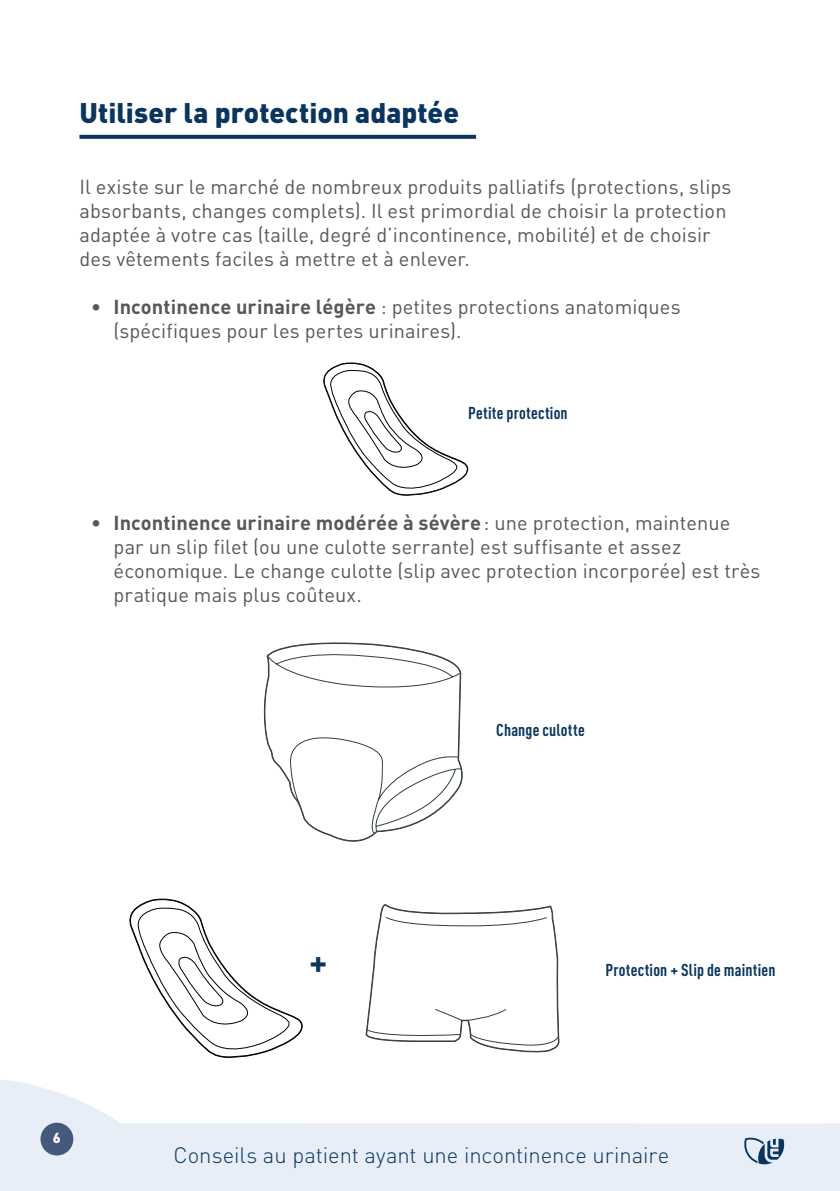
<style>
.page{position:relative;width:840px;height:1191px;background:#fff}
.page>*{position:absolute;margin:0;border:0;box-sizing:border-box;transform-origin:0 0}
.Corps_de_tableau{font:700 condensed 40px "DINOT";color:#0a355e}
.Titre{font:900 28px "DINOT";letter-spacing:.005em;color:#0a355e}
.t1{font:300 22px "DINOT";letter-spacing:-.005em;color:#0a355e}
.Corps_de_texte{font:20px/24px "DINOT";letter-spacing:.005em;color:#57585a}
.Corps_de_tableau-2{font:700 condensed 17px "DINOT";letter-spacing:.015em;color:#0a355e}
.t2{font:900 14.4px "DINOT";color:#fff}
.s1{font-weight:700}
</style>
<div class="page">
<svg style="left:0;top:1080px;width:822px;height:111px;fill:#e8eef8"></svg>
<div style="left:40px;top:1122px;width:33px;height:33px;background:#44597c;border-radius:50%"></div>
<svg style="left:742px;top:1137px;width:41px;height:27px"></svg>
<svg style="left:822px;top:1123px;width:17px;height:68px"></svg>
<svg style="left:79px;top:135px;width:397px;height:4px;background:#143d64"></svg>
<svg style="left:363px;top:957px;width:197px;height:234px"></svg>
<svg style="left:363px;top:1053px;width:195px;height:54px"></svg>
<svg style="left:363px;top:905px;width:195px;height:148px"></svg>
<svg style="left:363px;top:904px;width:104px;height:20px"></svg>
<svg style="left:263px;top:642px;width:200px;height:200px"></svg>
<svg style="left:267px;top:650px;width:194px;height:184px"></svg>
<svg style="left:323px;top:362px;width:146px;height:134px"></svg>
<svg style="left:129px;top:898px;width:174px;height:160px"></svg>
<p class="Titre" style="left:79px;top:95px;width:381px">Utiliser la protection adaptée</p>
<p class="Corps_de_texte" style="left:79px;top:175px;width:653px">Il existe sur le marché de nombreux produits palliatifs (protections, slips absorbants, changes complets). Il est primordial de choisir la protection adaptée à votre cas (taille, degré d’incontinence, mobilité) et de choisir</p>
<p class="Corps_de_texte" style="left:79px;top:247px;width:392px">des vêtements faciles à mettre et à enlever.</p>
<p class="Corps_de_texte" style="left:113px;top:295px;width:568px;text-indent:-23px">• <span class="s1">Incontinence urinaire légère</span> : petites protections anatomiques (spécifiques pour les pertes urinaires).</p>
<p class="Corps_de_tableau-2" style="left:468px;top:403px;width:101px">Petite protection</p>
<p class="Corps_de_texte" style="left:113px;top:511px;width:648px;text-indent:-23px">• <span class="s1">Incontinence urinaire modérée à sévère</span>: une protection, maintenue par un slip filet (ou une culotte serrante) est suffisante et assez économique. Le change culotte (slip avec protection incorporée) est très pratique mais plus coûteux.</p>
<p class="Corps_de_tableau-2" style="left:496px;top:719px;width:90px">Change culotte</p>
<p class="t2" style="left:53px;top:1128px;width:9px">6</p>
<p class="Corps_de_tableau" style="left:309px;top:937px;width:20px">+</p>
<p class="Corps_de_tableau-2" style="left:605px;top:960px;width:171px">Protection + Slip de maintien</p>
<p class="t1" style="left:173px;top:1141px;width:497px">Conseils au patient ayant une incontinence urinaire</p>
</div>
